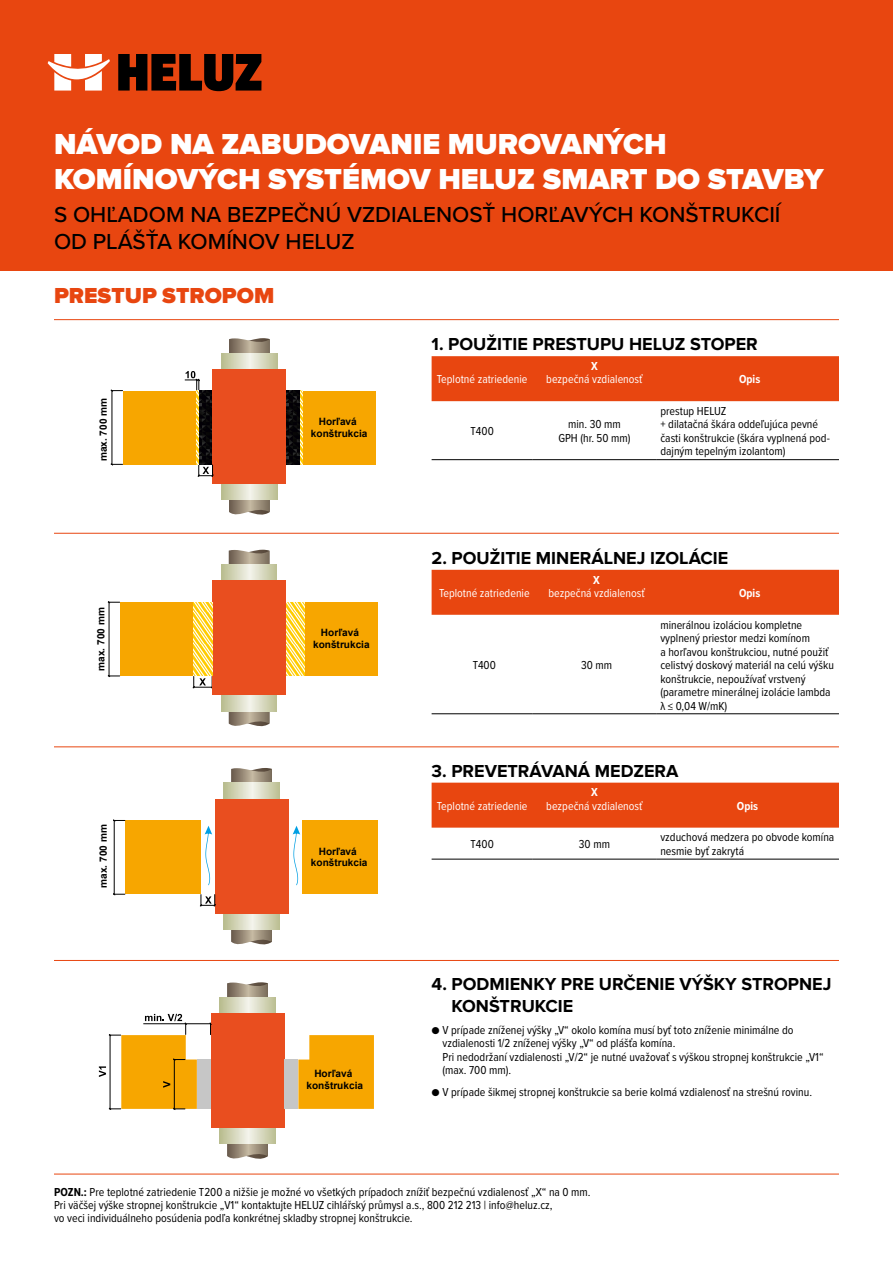
<style>
.page{position:relative;width:893px;height:1263px;background:#fff}
.page>*{position:absolute;margin:0;border:0;box-sizing:border-box;transform-origin:0 0}
.t1{font:900 30px/34.5px "Proxima Nova";color:#fff}
.t2{font:500 22.5px/27px "Proxima Nova";color:#000}
.t3{font:900 22.5px "Proxima Nova";color:#e84610}
.t4{font:700 18px/21.6px "Proxima Nova";color:#000}
.t5{font:12px/13.5px "Proxima Nova Cond";color:#000}
.t6{font:12px "Proxima Nova Cond";color:#fff}
.t7{font:700 12px "Proxima Nova Cond";color:#fff}
.t8{font:700 10.05px/11.7px "Arial";color:#000;text-align:center}
.s1{font-weight:700}
</style>
<div class="page">
<div style="left:0;top:0;width:893px;height:270px;background:#e84610"></div>
<svg style="left:48px;top:54px;width:62px;height:37px"></svg>
<svg style="left:118px;top:54px;width:143px;height:37px"></svg>
<div style="left:432px;top:356px;width:407px;height:45px;background:#e84610"></div>
<hr style="left:432px;top:459px;width:101px;height:1px;background:#000">
<hr style="left:533px;top:459px;width:123px;height:1px;background:#000">
<hr style="left:656px;top:459px;width:183px;height:1px;background:#000">
<div style="left:432px;top:570px;width:407px;height:45px;background:#e84610"></div>
<hr style="left:432px;top:713px;width:101px;height:1px;background:#000">
<hr style="left:533px;top:713px;width:123px;height:1px;background:#000">
<hr style="left:656px;top:713px;width:183px;height:1px;background:#000">
<div style="left:432px;top:783px;width:407px;height:45px;background:#e84610"></div>
<hr style="left:432px;top:859px;width:101px;height:1px;background:#000">
<hr style="left:533px;top:859px;width:123px;height:1px;background:#000">
<hr style="left:656px;top:859px;width:183px;height:1px;background:#000">
<hr style="left:54px;top:319px;width:785px;height:1px;background:#e84610">
<hr style="left:54px;top:533px;width:785px;height:1px;background:#e84610">
<hr style="left:54px;top:746px;width:785px;height:1px;background:#e84610">
<hr style="left:54px;top:960px;width:785px;height:1px;background:#e84610">
<hr style="left:54px;top:1174px;width:785px;height:1px;background:#e84610">
<hr style="left:112px;top:391px;width:1px;height:73px;background:#000">
<svg style="left:111px;top:390px;width:12px;height:1px"></svg>
<svg style="left:111px;top:463px;width:12px;height:2px"></svg>
<div style="left:123px;top:391px;width:74px;height:73px;background:#f7a600"></div>
<svg style="left:229px;top:338px;width:41px;height:177px"></svg>
<svg style="left:222px;top:353px;width:55px;height:146px;background:#d7d4b8"></svg>
<svg style="left:199px;top:391px;width:14px;height:73px"></svg>
<div style="left:213px;top:369px;width:73px;height:114px;background:#e94e1f"></div>
<div style="left:302px;top:391px;width:74px;height:73px;background:#f7a600"></div>
<svg style="left:286px;top:391px;width:14px;height:73px"></svg>
<svg style="left:198px;top:465px;width:15px;height:11px"></svg>
<svg style="left:185px;top:371px;width:15px;height:20px"></svg>
<hr style="left:197px;top:391px;width:2px;height:73px;background:#bfbfbf">
<hr style="left:300px;top:391px;width:2px;height:73px;background:#bfbfbf">
<svg style="left:193px;top:676px;width:19px;height:12px"></svg>
<hr style="left:109px;top:602px;width:1px;height:74px;background:#000">
<svg style="left:108px;top:601px;width:12px;height:2px"></svg>
<svg style="left:108px;top:675px;width:12px;height:2px"></svg>
<div style="left:120px;top:602px;width:74px;height:74px;background:#f7a600"></div>
<svg style="left:229px;top:550px;width:40px;height:177px"></svg>
<svg style="left:221px;top:565px;width:56px;height:146px;background:#d6d3b8"></svg>
<div style="left:304px;top:602px;width:74px;height:74px;background:#f7a600"></div>
<svg style="left:286px;top:602px;width:18px;height:74px"></svg>
<div style="left:212px;top:581px;width:74px;height:114px;background:#e94e1f"></div>
<svg style="left:194px;top:602px;width:18px;height:74px"></svg>
<div style="left:125px;top:820px;width:76px;height:74px;background:#f7a600"></div>
<hr style="left:114px;top:820px;width:1px;height:74px;background:#000">
<svg style="left:231px;top:768px;width:41px;height:177px"></svg>
<svg style="left:224px;top:783px;width:55px;height:146px;background:#d7d3b8"></svg>
<div style="left:215px;top:799px;width:74px;height:114px;background:#e94e1f"></div>
<div style="left:303px;top:820px;width:75px;height:74px;background:#f7a600"></div>
<svg style="left:113px;top:893px;width:12px;height:2px"></svg>
<svg style="left:200px;top:894px;width:16px;height:12px"></svg>
<svg style="left:205px;top:826px;width:7px;height:59px"></svg>
<svg style="left:293px;top:826px;width:7px;height:59px"></svg>
<svg style="left:227px;top:982px;width:41px;height:177px"></svg>
<svg style="left:220px;top:997px;width:55px;height:147px;background:#d7d4b9"></svg>
<div style="left:211px;top:1013px;width:73px;height:114px;background:#e94e1f"></div>
<hr style="left:143px;top:1023px;width:67px;height:1px;background:#000">
<svg style="left:298px;top:1035px;width:76px;height:74px;background:#f7aa0e"></svg>
<svg style="left:210px;top:1023px;width:1px;height:12px"></svg>
<svg style="left:99px;top:1014px;width:98px;height:96px"></svg>
<div style="left:197px;top:1059px;width:14px;height:50px;background:#c6c6c6"></div>
<div style="left:284px;top:1059px;width:14px;height:50px;background:#c6c6c6"></div>
<h1 class="t1" style="left:54px;top:128px;width:771px">NÁVOD NA ZABUDOVANIE MUROVANÝCH<br>KOMÍNOVÝCH SYSTÉMOV HELUZ SMART DO STAVBY</h1>
<h2 class="t2" style="left:54px;top:201px;width:728px">S OHĽADOM NA BEZPEČNÚ VZDIALENOSŤ HORĽAVÝCH KONŠTRUKCIÍ<br>OD PLÁŠŤA KOMÍNOV HELUZ</h2>
<h2 class="t3" style="left:54px;top:283px;width:222px">PRESTUP STROPOM</h2>
<p class="t8" style="left:98px;top:461px;width:65px;rotate:-90deg">max. 700 mm</p>
<p class="t8" style="left:95px;top:671px;width:65px;rotate:-90deg">max. 700 mm</p>
<p class="t8" style="left:98px;top:888px;width:65px;rotate:-90deg">max. 700 mm</p>
<p class="t8" style="left:311px;top:416px;width:58px">Horľavá konštrukcia</p>
<p class="t8" style="left:313px;top:627px;width:58px">Horľavá konštrukcia</p>
<p class="t8" style="left:311px;top:846px;width:58px">Horľavá konštrukcia</p>
<p class="t8" style="left:306px;top:1068px;width:58px">Horľavá konštrukcia</p>
<h3 class="t4" style="left:432px;top:334px;width:328px">1. POUŽITIE PRESTUPU HELUZ STOPER</h3>
<p class="t6" style="left:437px;top:371px;width:92px">Teplotné zatriedenie</p>
<p class="t7" style="left:591px;top:357px;width:8px">X</p>
<p class="t6" style="left:546px;top:371px;width:98px">bezpečná vzdialenosť</p>
<p class="t7" style="left:739px;top:371px;width:23px">Opis</p>
<p class="t5" style="left:471px;top:424px;width:25px">T400</p>
<p class="t5" style="left:558px;top:417px;width:74px;text-align:center">min. 30 mm<br>GPH (hr. 50 mm)</p>
<p class="t5" style="left:660px;top:404px;width:171px">prestup HELUZ<br>+ dilatačná škára oddeľujúca pevné časti konštrukcie (škára vyplnená pod&shy;dajným tepelným izolantom)</p>
<h3 class="t4" style="left:432px;top:547px;width:298px">2. POUŽITIE MINERÁLNEJ IZOLÁCIE</h3>
<p class="t6" style="left:439px;top:584px;width:92px">Teplotné zatriedenie</p>
<p class="t7" style="left:593px;top:571px;width:8px">X</p>
<p class="t6" style="left:548px;top:584px;width:98px">bezpečná vzdialenosť</p>
<p class="t7" style="left:739px;top:584px;width:23px">Opis</p>
<p class="t5" style="left:473px;top:658px;width:25px">T400</p>
<p class="t5" style="left:581px;top:658px;width:33px">30 mm</p>
<p class="t5" style="left:660px;top:617px;width:175px">minerálnou izoláciou kompletne vyplnený priestor medzi komínom<br>a horľavou konštrukciou, nutné použiť celistvý doskový materiál na celú výšku konštrukcie, nepoužívať vrstvený (parametre minerálnej izolácie lambda λ ≤ 0,04 W/mK)</p>
<h3 class="t4" style="left:432px;top:760px;width:248px">3. PREVETRÁVANÁ MEDZERA</h3>
<p class="t6" style="left:437px;top:797px;width:92px">Teplotné zatriedenie</p>
<p class="t7" style="left:591px;top:783px;width:8px">X</p>
<p class="t6" style="left:546px;top:797px;width:98px">bezpečná vzdialenosť</p>
<p class="t7" style="left:737px;top:797px;width:23px">Opis</p>
<p class="t5" style="left:471px;top:837px;width:25px">T400</p>
<p class="t5" style="left:579px;top:837px;width:33px">30 mm</p>
<p class="t5" style="left:660px;top:830px;width:175px">vzduchová medzera po obvode komína nesmie byť zakrytá</p>
<h3 class="t4" style="left:452px;top:974px;width:381px;text-indent:-20px">4. PODMIENKY PRE URČENIE VÝŠKY STROPNEJ<br>KONŠTRUKCIE</h3>
<p class="t5" style="left:442px;top:1022px;width:383px;text-indent:-11px">● V prípade zníženej výšky „V“ okolo komína musí byť toto zníženie minimálne do vzdialenosti 1/2 zníženej výšky „V“ od plášťa komína.<br>Pri nedodržaní vzdialenosti „V/2“ je nutné uvažovať s výškou stropnej konštrukcie „V1“ (max. 700 mm).</p>
<p class="t5" style="left:432px;top:1085px;width:382px">● V prípade šikmej stropnej konštrukcie sa berie kolmá vzdialenosť na strešnú rovinu.</p>
<p class="t5" style="left:54px;top:1184px;width:538px"><span class="s1">POZN.:</span> Pre teplotné zatriedenie T200 a nižšie je možné vo všetkých prípadoch znížiť bezpečnú vzdialenosť „X“ na 0 mm.<br>Pri väčšej výške stropnej konštrukcie „V1“ kontaktujte HELUZ cihlářský průmysl a.s., 800 212 213 | info@heluz.cz,<br>vo veci individuálneho posúdenia podľa konkrétnej skladby stropnej konštrukcie.</p>
</div>
